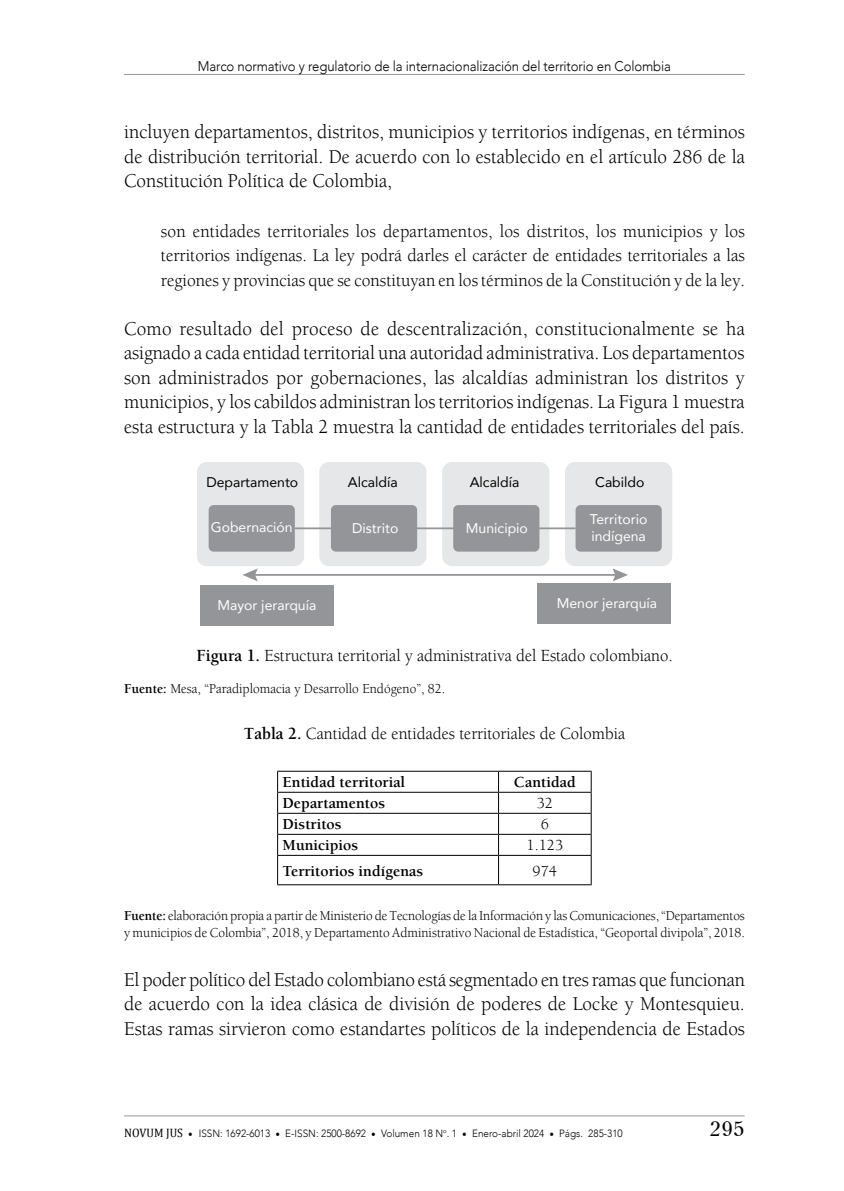
<style>
.page{position:relative;width:844px;height:1191px;background:#fff}
.page>*{position:absolute;margin:0;border:0;box-sizing:border-box;transform-origin:0 0}
.t1{font:21px "Romana BT";color:#000}
.t2{font:20.12px/24.5px "Berkeley Std";color:#000;text-align:justify;scale:.95 1}
.t3{font:18.38px/24.5px "Berkeley Std";color:#000;text-align:justify;scale:.95 1}
.t4{font:17.5px "Berkeley Std";color:#000;scale:.95 1}
.t5{font:700 15.75px "Berkeley Std";color:#000}
.t6{font:15.75px "Berkeley Std";color:#000}
.t7{font:14px/16.8px "Berkeley Std";color:#000;scale:.95 1}
.t8{font:14px/16.8px "Avenir";color:#fff}
.t9{font:300 14px "Avenir";letter-spacing:-.01em;color:#000;scale:.94 1}
.t10{font:14px "Avenir";color:#000}
.t11{font:300 10.5px "Avenir";color:#000;scale:.95 1}
.s1{font-weight:700}
.s2{font-family:"Cambria";font-weight:400;font-size:12.25px}
.s3{font-family:"Minion Pro";font-weight:600;font-size:12.25px}
</style>
<div class="page">
<hr style="left:124px;top:74px;width:620px;height:1px;background:#939598">
<hr style="left:124px;top:1115px;width:620px;height:1px;background:#939598">
<div style="left:197px;top:462px;width:107px;height:104px;background:#e6e7e8;border-radius:10px"></div>
<div style="left:319px;top:462px;width:107px;height:104px;background:#e6e7e8;border-radius:10px"></div>
<div style="left:442px;top:462px;width:107px;height:104px;background:#e6e7e8;border-radius:10px"></div>
<div style="left:565px;top:462px;width:107px;height:104px;background:#e6e7e8;border-radius:10px"></div>
<div style="left:208px;top:505px;width:87px;height:46px;background:#939598;border-radius:5px"></div>
<div style="left:331px;top:505px;width:86px;height:46px;background:#939598;border-radius:5px"></div>
<div style="left:453px;top:505px;width:86px;height:46px;background:#939598;border-radius:5px"></div>
<div style="left:575px;top:505px;width:86px;height:46px;background:#939598;border-radius:5px"></div>
<div style="left:200px;top:585px;width:134px;height:40px;background:#939598"></div>
<div style="left:537px;top:583px;width:134px;height:41px;background:#939598"></div>
<hr style="left:253px;top:574px;width:364px;height:2px;background:#939598">
<svg style="left:242px;top:568px;width:16px;height:13px"></svg>
<svg style="left:612px;top:568px;width:15px;height:13px"></svg>
<hr style="left:295px;top:527px;width:280px;height:2px;background:#939598">
<hr style="left:277px;top:771px;width:221px;height:1px;background:#000">
<hr style="left:498px;top:771px;width:93px;height:1px;background:#000">
<hr style="left:277px;top:792px;width:221px;height:1px;background:#000">
<hr style="left:498px;top:792px;width:93px;height:1px;background:#000">
<hr style="left:277px;top:813px;width:221px;height:1px;background:#000">
<hr style="left:498px;top:813px;width:93px;height:1px;background:#000">
<hr style="left:277px;top:834px;width:221px;height:1px;background:#000">
<hr style="left:498px;top:834px;width:93px;height:1px;background:#000">
<hr style="left:277px;top:855px;width:221px;height:1px;background:#000">
<svg style="left:277px;top:771px;width:1px;height:113px"></svg>
<hr style="left:498px;top:855px;width:93px;height:1px;background:#000">
<svg style="left:498px;top:771px;width:1px;height:113px"></svg>
<svg style="left:590px;top:771px;width:1px;height:113px"></svg>
<hr style="left:277px;top:884px;width:221px;height:1px;background:#000">
<hr style="left:498px;top:884px;width:93px;height:1px;background:#000">
<p class="t9" style="left:198px;top:58px;width:504px">Marco normativo y regulatorio de la internacionalización del territorio en Colombia</p>
<p class="t2" style="left:124px;top:120px;width:654px">incluyen departamentos, distritos, municipios y territorios indígenas, en términos de distribución territorial. De acuerdo con lo establecido en el artículo 286 de la Constitución Política de Colombia,</p>
<p class="t3" style="left:161px;top:219px;width:616px">son entidades territoriales los departamentos, los distritos, los municipios y los territorios indígenas. La ley podrá darles el carácter de entidades territoriales a las regiones y provincias que se constituyan en los términos de la Constitución y de la ley.</p>
<p class="t2" style="left:124px;top:317px;width:654px">Como resultado del proceso de descentralización, constitucionalmente se ha asignado a cada entidad territorial una autoridad administrativa. Los departamentos son administrados por gobernaciones, las alcaldías administran los distritos y municipios, y los cabildos administran los territorios indígenas. La Figura 1 muestra esta estructura y la Tabla 2 muestra la cantidad de entidades territoriales del país.</p>
<p class="t10" style="left:206px;top:471px;width:93px">Departamento</p>
<p class="t10" style="left:348px;top:471px;width:51px">Alcaldía</p>
<p class="t10" style="left:469px;top:471px;width:51px">Alcaldía</p>
<p class="t10" style="left:595px;top:471px;width:51px">Cabildo</p>
<p class="t8" style="left:211px;top:519px;width:83px">Gobernación</p>
<p class="t8" style="left:352px;top:519px;width:48px">Distrito</p>
<p class="t8" style="left:466px;top:519px;width:63px">Municipio</p>
<p class="t8" style="left:590px;top:510px;width:59px">Territorio indígena</p>
<p class="t8" style="left:217px;top:597px;width:100px">Mayor jerarquía</p>
<p class="t8" style="left:556px;top:595px;width:102px">Menor jerarquía</p>
<p class="t4" style="left:196px;top:646px;width:503px"><span class="s1">Figura 1.</span> Estructura territorial y administrativa del Estado colombiano.</p>
<p class="t7" style="left:124px;top:680px;width:339px"><span class="s1">Fuente:</span> Mesa, “Paradiplomacia y Desarrollo Endógeno”, 82.</p>
<p class="t4" style="left:244px;top:724px;width:402px"><span class="s1">Tabla 2.</span> Cantidad de entidades territoriales de Colombia</p>
<p class="t5" style="left:282px;top:774px;width:124px">Entidad territorial</p>
<p class="t5" style="left:514px;top:774px;width:63px">Cantidad</p>
<p class="t5" style="left:282px;top:795px;width:104px">Departamentos</p>
<p class="t6" style="left:536px;top:795px;width:18px">32</p>
<p class="t5" style="left:282px;top:816px;width:60px">Distritos</p>
<p class="t6" style="left:540px;top:816px;width:10px">6</p>
<p class="t5" style="left:282px;top:837px;width:77px">Municipios</p>
<p class="t6" style="left:526px;top:837px;width:38px">1.123</p>
<p class="t5" style="left:282px;top:862px;width:142px">Territorios indígenas</p>
<p class="t6" style="left:532px;top:862px;width:26px">974</p>
<p class="t7" style="left:124px;top:907px;width:654px"><span class="s1">Fuente:</span> elaboración propia a partir de Ministerio de Tecnologías de la Información y las Comunicaciones, “Departamentos y municipios de Colombia”, 2018, y Departamento Administrativo Nacional de Estadística, “Geoportal divipola”, 2018.</p>
<p class="t2" style="left:124px;top:967px;width:655px">El poder político del Estado colombiano está segmentado en tres ramas que funcionan de acuerdo con la idea clásica de división de poderes de Locke y Montesquieu.<br>Estas ramas sirvieron como estandartes políticos de la independencia de Estados</p>
<p class="t11" style="left:124px;top:1127px;width:526px"><span class="s2">NOVUM JUS</span> <span class="s3">•</span> ISSN: 1692-6013 <span class="s3">•</span> E-ISSN: 2500-8692 <span class="s3">•</span> Volumen 18 N<sup>o</sup>. 1 <span class="s3">•</span> Enero-abril 2024 <span class="s3">•</span> Págs. 285-310</p>
<p class="t1" style="left:709px;top:1116px;width:36px">295</p>
</div>
